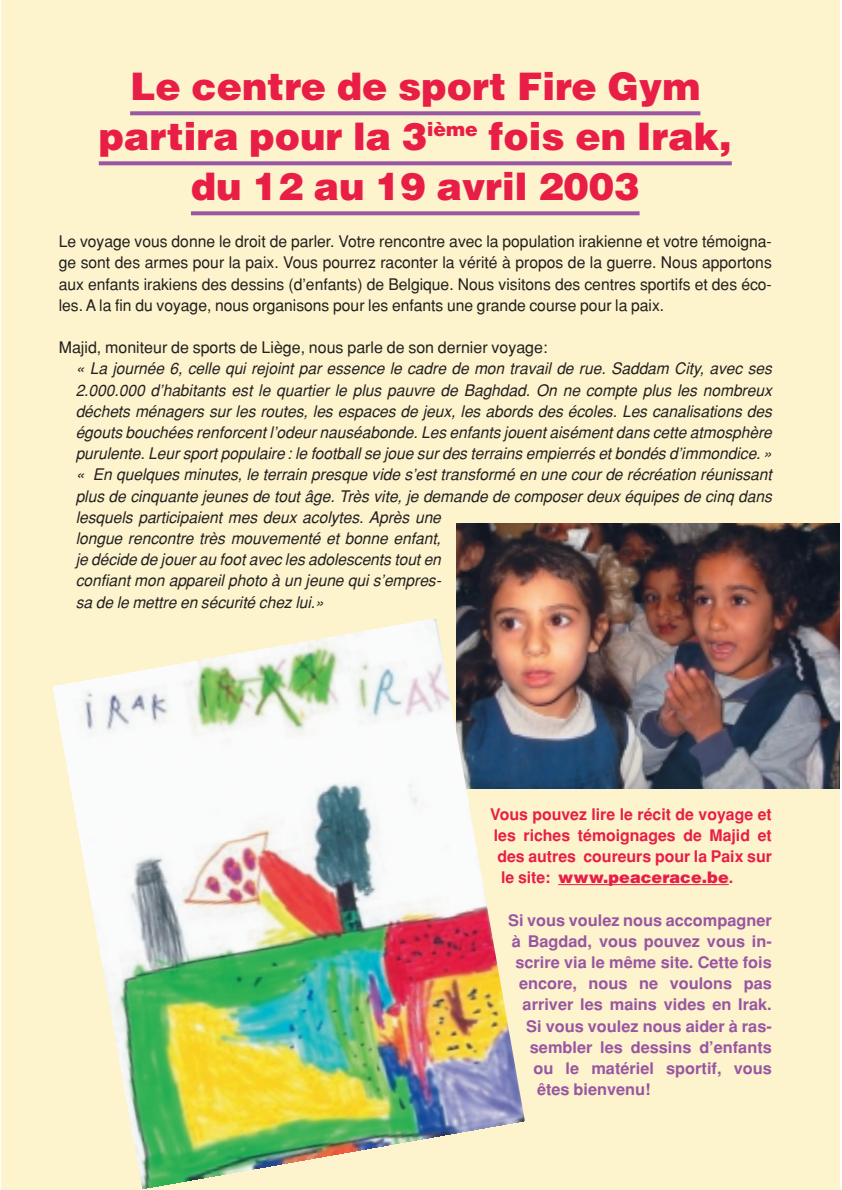
<style>
.page{position:relative;width:842px;height:1190px;background:#fff}
.page>*{position:absolute;margin:0;border:0;box-sizing:border-box;transform-origin:0 0}
.t1{font:900 38px/50px "Helvetica";color:#e81e47;text-align:center}
.t2{font:italic 16px/21.2px "Helvetica";color:#231f20}
.t3{font:16px/21.2px "Helvetica";color:#231f20;text-align:justify}
.t4{font:700 16px "Helvetica";color:#9956a2}
.t5{font:700 16px "Helvetica";color:#e81e47}
.t6{font:900 16px "Helvetica";color:#e81e47}
.s1{font-weight:700}
</style>
<div class="page">
<div style="left:1px;top:0;width:839px;height:1190px;background:#fdf3cc"></div>
<svg style="left:130px;top:111px;width:570px;height:4px;background:#a062a5"></svg>
<svg style="left:99px;top:161px;width:633px;height:4px;background:#a062a5"></svg>
<svg style="left:191px;top:211px;width:449px;height:4px;background:#a062a5"></svg>
<hr style="left:558px;top:884px;width:46px;height:1px;background:#e81e47">
<hr style="left:603px;top:884px;width:126px;height:1px;background:#e81e47">
<img style="left:457px;top:523px;width:383px;height:265px">
<img style="left:54px;top:620px;width:471px;height:569px">
<h1 class="t1" style="left:99px;top:65px;width:635px">Le centre de sport Fire Gym partira pour la 3<sup>ième</sup> fois en Irak, du 12 au 19 avril 2003</h1>
<p class="t3" style="left:59px;top:232px;width:715px">Le voyage vous donne le droit de parler. Votre rencontre avec la population irakienne et votre témoigna&shy;ge sont des armes pour la paix. Vous pourrez raconter la vérité à propos de la guerre. Nous apportons aux enfants irakiens des dessins (d’enfants) de Belgique. Nous visitons des centres sportifs et des éco&shy;les. A la fin du voyage, nous organisons pour les enfants une grande course pour la paix.</p>
<p class="t3" style="left:59px;top:338px;width:490px">Majid, moniteur de sports de Liège, nous parle de son dernier voyage:</p>
<p class="t2" style="left:76px;top:360px;width:698px">« La journée 6, celle qui rejoint par essence le cadre de mon travail de rue. Saddam City, avec ses 2.000.000 d’habitants est le quartier le plus pauvre de Baghdad. On ne compte plus les nombreux déchets ménagers sur les routes, les espaces de jeux, les abords des écoles. Les canalisations des égouts bouchées renforcent l’odeur nauséabonde. Les enfants jouent aisément dans cette atmosphère purulente. Leur sport populaire : le football se joue sur des terrains empierrés et bondés d’immondice. » « En quelques minutes, le terrain presque vide s’est transformé en une cour de récréation réunissant plus de cinquante jeunes de tout âge. Très vite, je demande de composer deux équipes de cinq dans lesquels participaient mes deux acolytes. Après une<br>longue rencontre très mouvementé et bonne enfant,<br>je décide de jouer au foot avec les adolescents tout en<br>confiant mon appareil photo à un jeune qui s’empres-<br>sa de le mettre en sécurité chez lui.»</p>
<p class="t5" style="left:490px;top:808px;width:283px">Vous pouvez lire le récit de voyage et</p>
<p class="t5" style="left:494px;top:829px;width:280px">les riches témoignages de Majid et</p>
<p class="t5" style="left:497px;top:850px;width:276px">des autres coureurs pour la Paix sur</p>
<p class="t6" style="left:501px;top:872px;width:234px"><span class="s1">le site:</span> www.peacerace.be<span class="s1">.</span></p>
<p class="t4" style="left:508px;top:914px;width:265px">Si vous voulez nous accompagner</p>
<p class="t4" style="left:512px;top:935px;width:261px">à Bagdad, vous pouvez vous in-</p>
<p class="t4" style="left:515px;top:956px;width:258px">scrire via le même site. Cette fois</p>
<p class="t4" style="left:519px;top:978px;width:254px">encore, nous ne voulons pas</p>
<p class="t4" style="left:523px;top:999px;width:251px">arriver les mains vides en Irak.</p>
<p class="t4" style="left:526px;top:1020px;width:247px">Si vous voulez nous aider à ras-</p>
<p class="t4" style="left:530px;top:1041px;width:244px">sembler les dessins d’enfants</p>
<p class="t4" style="left:533px;top:1062px;width:240px">ou le matériel sportif, vous</p>
<p class="t4" style="left:537px;top:1084px;width:115px">êtes bienvenu!</p>
</div>
